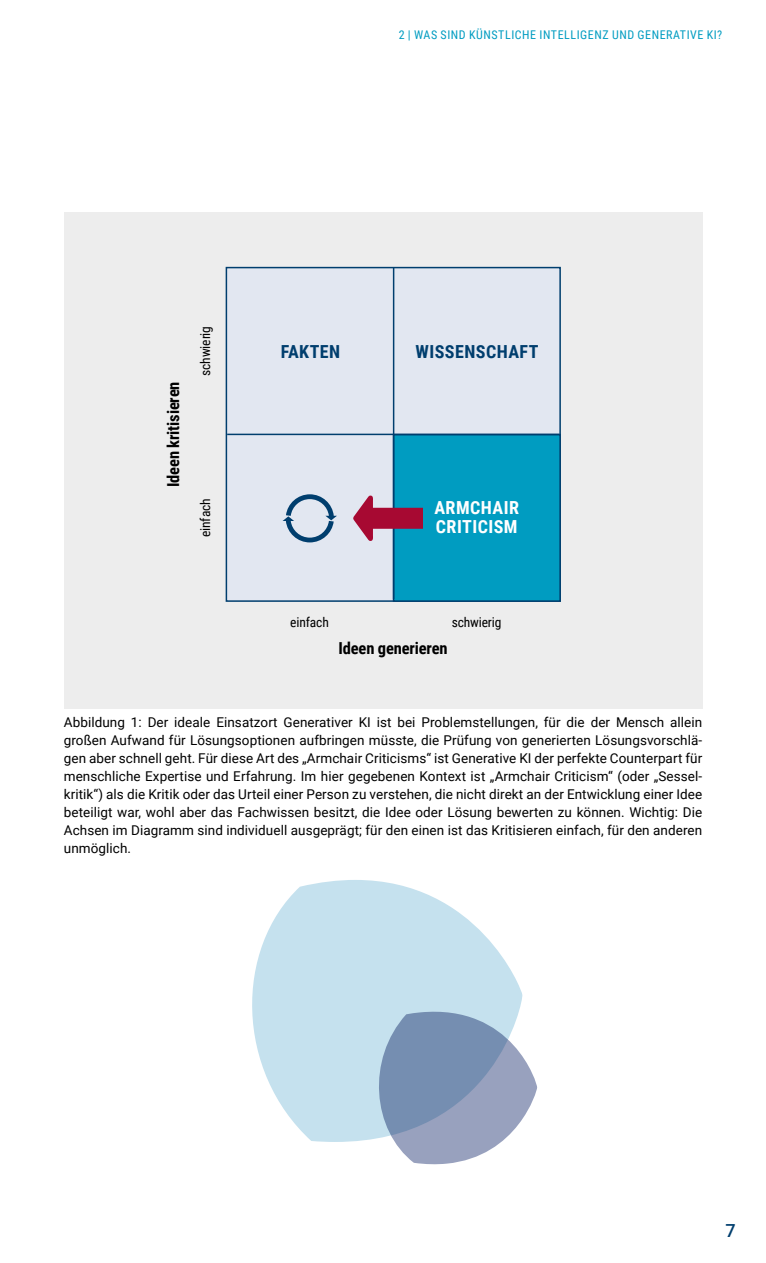
<style>
.page{position:relative;width:766px;height:1263px;background:#fff}
.page>*{position:absolute;margin:0;border:0;box-sizing:border-box;transform-origin:0 0}
.t1{font:700 18px "Roboto Condensed";letter-spacing:.025em;color:#003e6e}
.t2{font:700 18px/19.5px "Roboto Condensed";letter-spacing:.025em;color:#fff}
.t3{font:500 18px "Roboto";color:#003e6e}
.t4{font:700 16.5px "Roboto Condensed";letter-spacing:-.01em;color:#000}
.t5{font:13.5px/18px "Roboto";letter-spacing:.005em;color:#000;text-align:justify}
.t6{font:13.5px "Roboto Condensed";letter-spacing:-.01em;color:#000}
.t7{font:12px "Roboto Condensed";letter-spacing:.045em;color:#009cc1}
</style>
<div class="page">
<div style="left:64px;top:213px;width:638px;height:496px;background:#ededed"></div>
<div style="left:225px;top:267px;width:335px;height:335px;background:#e2e7f1;border:2px solid #003e6e"></div>
<div style="left:392px;top:434px;width:168px;height:168px;background:#009cc1;border:2px solid #003e6e"></div>
<hr style="left:393px;top:267px;width:1px;height:332px;background:#003e6e">
<hr style="left:227px;top:434px;width:332px;height:1px;background:#003e6e">
<div style="left:364px;top:508px;width:59px;height:21px;background:#a70932"></div>
<svg style="left:353px;top:495px;width:24px;height:46px"></svg>
<svg style="left:252px;top:880px;width:271px;height:262px;fill:#c5e1ee"></svg>
<svg style="left:370px;top:1003px;width:167px;height:161px"></svg>
<svg style="left:282px;top:494px;width:55px;height:48px"></svg>
<p class="t7" style="left:399px;top:26px;width:325px">2 | WAS SIND KÜNSTLICHE INTELLIGENZ UND GENERATIVE KI?</p>
<p class="t4" style="left:162px;top:487px;width:107px;rotate:-90deg">Ideen kritisieren</p>
<p class="t6" style="left:196px;top:376px;width:51px;rotate:-90deg">schwierig</p>
<p class="t6" style="left:196px;top:537px;width:40px;rotate:-90deg">einfach</p>
<h1 class="t1" style="left:280px;top:339px;width:61px">FAKTEN</h1>
<h1 class="t1" style="left:415px;top:339px;width:125px">WISSENSCHAFT</h1>
<h1 class="t2" style="left:434px;top:497px;width:86px">ARMCHAIR<br>CRITICISM</h1>
<p class="t6" style="left:290px;top:613px;width:40px">einfach</p>
<p class="t6" style="left:451px;top:613px;width:51px">schwierig</p>
<p class="t4" style="left:338px;top:636px;width:110px">Ideen generieren</p>
<p class="t5" style="left:64px;top:713px;width:639px">Abbildung 1: Der ideale Einsatzort Generativer KI ist bei Problemstellungen, für die der Mensch allein großen Aufwand für Lösungsoptionen aufbringen müsste, die Prüfung von generierten Lösungsvorschlä&shy;gen aber schnell geht. Für diese Art des „Armchair Criticisms“ ist Generative KI der perfekte Counterpart für menschliche Expertise und Erfahrung. Im hier gegebenen Kontext ist „Armchair Criticism“ (oder „Sessel&shy;kritik“) als die Kritik oder das Urteil einer Person zu verstehen, die nicht direkt an der Entwicklung einer Idee beteiligt war, wohl aber das Fachwissen besitzt, die Idee oder Lösung bewerten zu können. Wichtig: Die Achsen im Diagramm sind individuell ausgeprägt; für den einen ist das Kritisieren einfach, für den anderen unmöglich.</p>
<h1 class="t3" style="left:725px;top:1218px;width:12px">7</h1>
</div>
